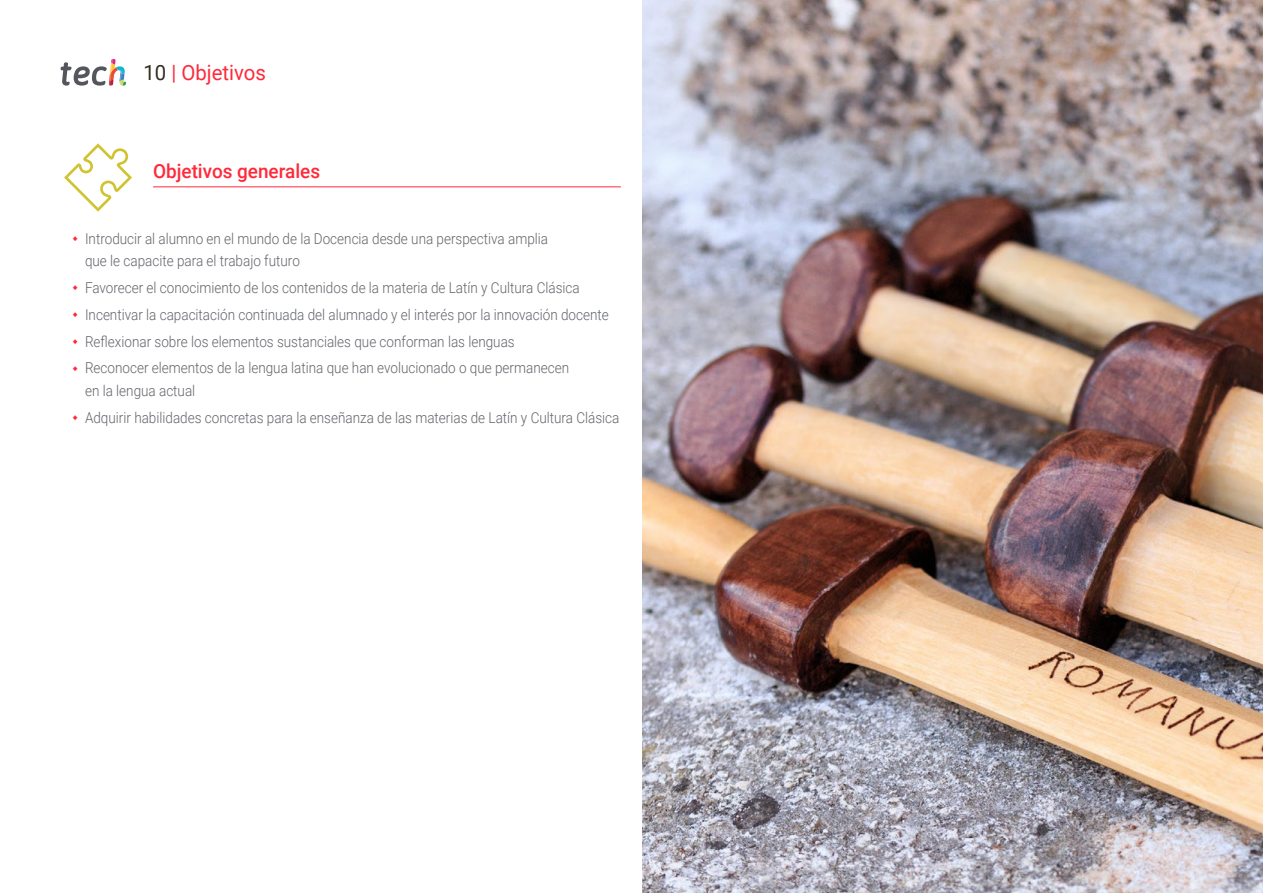
<style>
.page{position:relative;width:1263px;height:893px;background:#fff}
.page>*{position:absolute;margin:0;border:0;box-sizing:border-box;transform-origin:0 0}
.t1{font:21px "Roboto";color:#ff293a}
.t2{font:500 19.5px "Roboto";color:#ff293a}
.t3{font:300 15px/26.7px "Roboto";color:#61646a;scale:.9 1}
.s1{color:#312e20}
.s2{color:#fc2a3b}
</style>
<div class="page">
<hr style="left:153px;top:186px;width:468px;height:1px;background:#ff293a">
<svg style="left:64px;top:143px;width:68px;height:69px"></svg>
<img style="left:642px;top:0;width:621px;height:893px">
<svg style="left:61px;top:59px;width:65px;height:27px"></svg>
<h1 class="t1" style="left:144px;top:57px;width:124px"><span class="s1">10</span> <span class="s2">|</span> Objetivos</h1>
<h2 class="t2" style="left:153px;top:158px;width:169px">Objetivos generales</h2>
<p class="t3" style="left:85px;top:227px;width:516px;line-height:22.5px">Introducir al alumno en el mundo de la Docencia desde una perspectiva amplia que le capacite para el trabajo futuro</p>
<p class="t3" style="left:85px;top:274px;width:583px">Favorecer el conocimiento de los contenidos de la materia de Latín y Cultura Clásica Incentivar la capacitación continuada del alumnado y el interés por la innovación docente Reflexionar sobre los elementos sustanciales que conforman las lenguas<br>Reconocer elementos de la lengua latina que han evolucionado o que permanecen</p>
<p class="t3" style="left:85px;top:377px;width:595px">en la lengua actual<br>Adquirir habilidades concretas para la enseñanza de las materias de Latín y Cultura Clásica</p>
</div>
